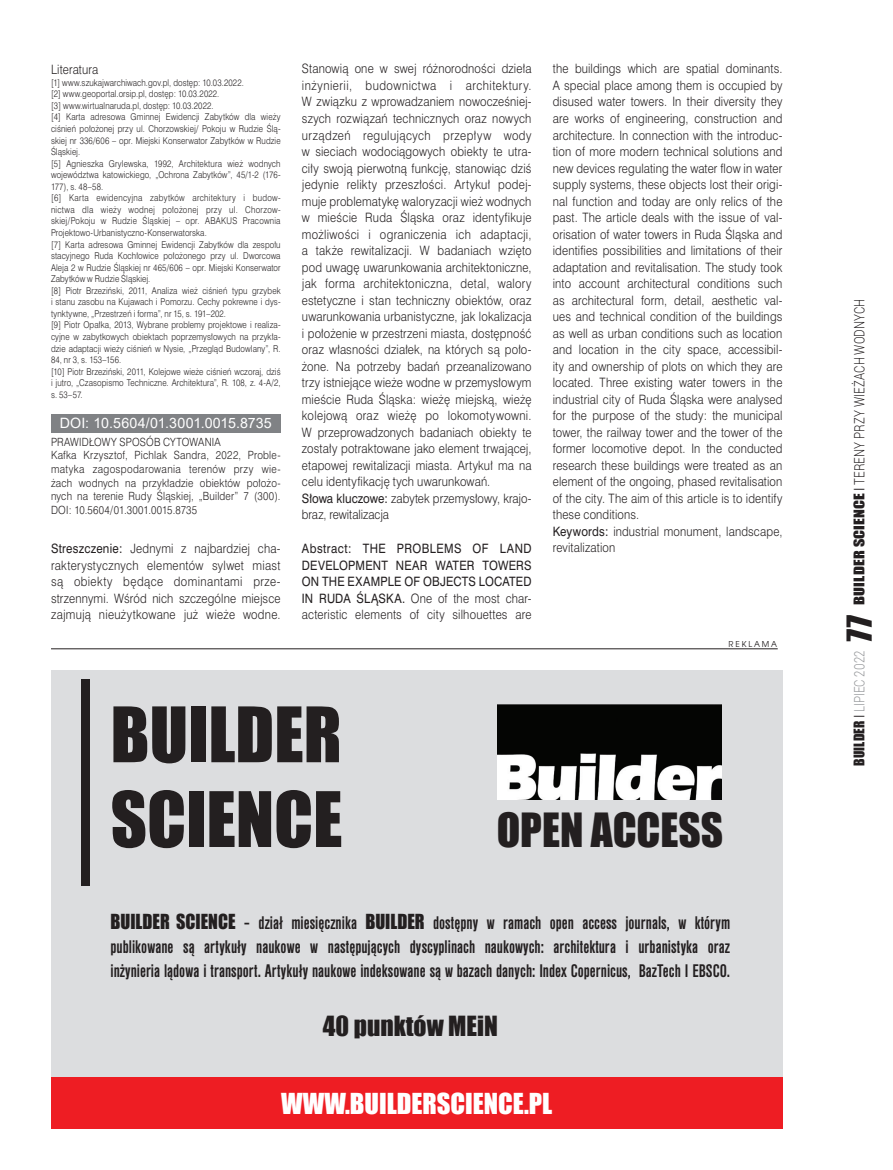
<style>
.page{position:relative;width:893px;height:1170px;background:#fff}
.page>*{position:absolute;margin:0;border:0;box-sizing:border-box;transform-origin:0 0}
.t1{font:70.65px/84.8px "Impact";color:#231f20}
.t2{font:43.2px "Impact";color:#231f20}
.t3{font:26.55px "Impact";color:#fff}
.t4{font:25.5px "Impact";color:#231f20}
.t5{font:700 condensed 19.05px/23.9px "Nimbus San DEE";color:#231f20;text-align:justify;scale:.95 1}
.t6{font:300 14.25px "Roboto";letter-spacing:.005em;color:#231f20;scale:.8 1}
.Fot_podpis{font:14.25px "Arial";letter-spacing:.01em;color:#fff}
.t7{font:300 14.25px "Roboto";color:#939598;scale:.8 1}
.ABSTRAKT_POLSKI{font:12px/16.5px "Swis 721 Lt PL";letter-spacing:.015em;color:#231f20;text-align:justify;scale:.89 1}
.ABSTRAKT_ANGIELSKI{font:12px/16.5px "Swis 721 Lt PL";letter-spacing:.015em;color:#231f20;text-align:justify;scale:.89 1}
.ABSTRAKT_ANGIELSKI-2{font:12px/16.5px "Swis 721 PL";letter-spacing:.015em;color:#231f20;text-align:justify;scale:.89 1}
.LIITERATURA{font:12px "Swis 721 Lt PL";letter-spacing:.01em;color:#231f20;scale:.89 1}
.PRAWIDLOWY_SPOSOB_CY{font:10.5px/13.5px "Swis 721 Lt PL";letter-spacing:.02em;color:#231f20;text-align:justify;scale:.89 1}
.REKLAMA{font:9px "Avant Gar Got Itc TEE";letter-spacing:.2em;color:#231f20}
.LITERATURA_WYLICZENI{font:8.7px/11.6px "Swis 721 Lt PL";letter-spacing:.015em;color:#231f20;text-align:justify;scale:.86 1}
.s1{font-family:"Swis 721 PL"}
.s2{font-family:"Swis 721 Lt PL"}
.s3{font-family:"Impact";font-weight:400;font-stretch:normal}
.s4{font-family:"Impact";font-weight:400;font-size:13.5px}
.s5{font-family:"Swis 721 Lt PL";font-weight:400;font-size:13.5px}
.s6{font-family:"Impact";font-weight:400;font-size:13.5px;color:#231f20}
.s7{font-family:"Swis 721 Lt PL";font-weight:400;font-size:13.5px;color:#231f20}
.s8{font-family:"Compacta PL";font-weight:700;font-size:30px;color:#231f20}
</style>
<div class="page">
<div style="left:51px;top:413px;width:230px;height:19px;background:#808285"></div>
<div style="left:51px;top:670px;width:731px;height:456px;background:#dcdddf"></div>
<div style="left:81px;top:679px;width:9px;height:206px;background:#231f20"></div>
<img style="left:498px;top:704px;width:224px;height:95px">
<div style="left:51px;top:1077px;width:731px;height:52px;background:#ee1d23"></div>
<hr style="left:51px;top:648px;width:727px;height:1px;background:#231f20">
<p class="LIITERATURA" style="left:51px;top:62px;width:55px">Literatura</p>
<p class="LITERATURA_WYLICZENI" style="left:51px;top:77px;width:226px">[1] www.szukajwarchiwach.gov.pl, dostęp: 10.03.2022.</p>
<p class="LITERATURA_WYLICZENI" style="left:51px;top:88px;width:197px">[2] www.geoportal.orsip.pl, dostęp: 10.03.2022.</p>
<p class="LITERATURA_WYLICZENI" style="left:51px;top:100px;width:191px">[3] www.wirtualnaruda.pl, dostęp: 10.03.2022.</p>
<p class="LITERATURA_WYLICZENI" style="left:51px;top:111px;width:268px">[4] Karta adresowa Gminnej Ewidencji Zabytków dla wieży ciśnień położonej przy ul. Chorzowskiej/ Pokoju w Rudzie Ślą&shy;skiej nr 336/606 – opr. Miejski Konserwator Zabytków w Rudzie Śląskiej.</p>
<p class="LITERATURA_WYLICZENI" style="left:51px;top:157px;width:268px">[5] Agnieszka Grylewska, 1992, Architektura wież wodnych województwa katowickiego, „Ochrona Zabytków”, 45/1-2 (176- 177), s. 48–58.</p>
<p class="LITERATURA_WYLICZENI" style="left:51px;top:192px;width:268px">[6] Karta ewidencyjna zabytków architektury i budow&shy;nictwa dla wieży wodnej położonej przy ul. Chorzow&shy;skiej/Pokoju w Rudzie Śląskiej – opr. ABAKUS Pracownia Projektowo-Urbanistyczno-Konserwatorska.</p>
<p class="LITERATURA_WYLICZENI" style="left:51px;top:238px;width:268px">[7] Karta adresowa Gminnej Ewidencji Zabytków dla zespołu stacyjnego Ruda Kochłowice położonego przy ul. Dworcowa Aleja 2 w Rudzie Śląskiej nr 465/606 – opr. Miejski Konserwator Zabytków w Rudzie Śląskiej.</p>
<p class="LITERATURA_WYLICZENI" style="left:51px;top:284px;width:268px">[8] Piotr Brzeziński, 2011, Analiza wież ciśnień typu grzybek i stanu zasobu na Kujawach i Pomorzu. Cechy pokrewne i dys&shy;tynktywne, „Przestrzeń i forma”, nr 15, s. 191–202.</p>
<p class="LITERATURA_WYLICZENI" style="left:51px;top:319px;width:268px">[9] Piotr Opałka, 2013, Wybrane problemy projektowe i realiza&shy;cyjne w zabytkowych obiektach poprzemysłowych na przykła&shy;dzie adaptacji wieży ciśnień w Nysie, „Przegląd Budowlany”, R.<br>84, nr 3, s. 153–156.</p>
<p class="LITERATURA_WYLICZENI" style="left:51px;top:365px;width:268px">[10] Piotr Brzeziński, 2011, Kolejowe wieże ciśnień wczoraj, dziś i jutro, „Czasopismo Techniczne. Architektura”, R. 108, z. 4-A/2, s. 53–57.</p>
<p class="Fot_podpis" style="left:60px;top:413px;width:214px">DOI: 10.5604/01.3001.0015.8735</p>
<p class="PRAWIDLOWY_SPOSOB_CY" style="left:51px;top:435px;width:192px">PRAWIDŁOWY SPOSÓB CYTOWANIA</p>
<p class="PRAWIDLOWY_SPOSOB_CY" style="left:51px;top:448px;width:259px">Kafka Krzysztof, Pichlak Sandra, 2022, Proble&shy;matyka zagospodarowania terenów przy wie&shy;żach wodnych na przykładzie obiektów położo&shy;nych na terenie Rudy Śląskiej, „Builder” 7 (300).<br>DOI: 10.5604/01.3001.0015.8735</p>
<p class="ABSTRAKT_POLSKI" style="left:51px;top:540px;width:259px"><span class="s1">Streszczenie:</span> Jednymi z najbardziej cha&shy;rakterystycznych elementów sylwet miast są obiekty będące dominantami prze&shy;strzennymi. Wśród nich szczególne miejsce zajmują nieużytkowane już wieże wodne.</p>
<p class="ABSTRAKT_POLSKI" style="left:302px;top:60px;width:260px">Stanowią one w swej różnorodności dzieła inżynierii, budownictwa i architektury.<br>W związku z wprowadzaniem nowocześniej&shy;szych rozwiązań technicznych oraz nowych urządzeń regulujących przepływ wody w sieciach wodociągowych obiekty te utra&shy;ciły swoją pierwotną funkcję, stanowiąc dziś jedynie relikty przeszłości. Artykuł podej&shy;muje problematykę waloryzacji wież wodnych w mieście Ruda Śląska oraz identyfikuje możliwości i ograniczenia ich adaptacji, a także rewitalizacji. W badaniach wzięto pod uwagę uwarunkowania architektoniczne, jak forma architektoniczna, detal, walory estetyczne i stan techniczny obiektów, oraz uwarunkowania urbanistyczne, jak lokalizacja i położenie w przestrzeni miasta, dostępność oraz własności działek, na których są poło&shy;żone. Na potrzeby badań przeanalizowano trzy istniejące wieże wodne w przemysłowym mieście Ruda Śląska: wieżę miejską, wieżę kolejową oraz wieżę po lokomotywowni.<br>W przeprowadzonych badaniach obiekty te zostały potraktowane jako element trwającej, etapowej rewitalizacji miasta. Artykuł ma na celu identyfikację tych uwarunkowań.</p>
<p class="ABSTRAKT_POLSKI" style="left:302px;top:489px;width:259px"><span class="s1">Słowa kluczowe:</span> zabytek przemysłowy, krajo&shy;braz, rewitalizacja</p>
<p class="ABSTRAKT_ANGIELSKI-2" style="left:302px;top:540px;width:259px">Abstract: THE PROBLEMS OF LAND DEVELOPMENT NEAR WATER TOWERS ON THE EXAMPLE OF OBJECTS LOCATED IN RUDA ŚLĄSKA. <span class="s2">One of the most char&shy;acteristic elements of city silhouettes are</span></p>
<p class="ABSTRAKT_ANGIELSKI" style="left:553px;top:60px;width:260px">the buildings which are spatial dominants.<br>A special place among them is occupied by disused water towers. In their diversity they are works of engineering, construction and architecture. In connection with the introduc&shy;tion of more modern technical solutions and new devices regulating the water flow in water supply systems, these objects lost their origi&shy;nal function and today are only relics of the past. The article deals with the issue of val&shy;orisation of water towers in Ruda Śląska and identifies possibilities and limitations of their adaptation and revitalisation. The study took into account architectural conditions such as architectural form, detail, aesthetic val&shy;ues and technical condition of the buildings as well as urban conditions such as location and location in the city space, accessibil&shy;ity and ownership of plots on which they are located. Three existing water towers in the industrial city of Ruda Śląska were analysed for the purpose of the study: the municipal tower, the railway tower and the tower of the former locomotive depot. In the conducted research these buildings were treated as an element of the ongoing, phased revitalisation of the city. The aim of this article is to identify these conditions.</p>
<p class="ABSTRAKT_ANGIELSKI" style="left:553px;top:522px;width:259px"><span class="s1">Keywords:</span> industrial monument, landscape, revitalization</p>
<p class="REKLAMA" style="left:729px;top:638px;width:50px">REKLAMA</p>
<p class="t1" style="left:111px;top:690px;width:233px">BUILDER<br>SCIENCE</p>
<p class="t2" style="left:497px;top:796px;width:228px">OPEN ACCESS</p>
<p class="t5" style="left:111px;top:911px;width:654px"><span class="s3">BUILDER SCIENCE</span> – dział miesięcznika <span class="s3">BUILDER</span> dostępny w ramach open access journals, w którym publikowane są artykuły naukowe w następujących dyscyplinach naukowych: architektura i urbanistyka oraz inżynieria lądowa i transport. Artykuły naukowe indeksowane są w bazach danych: Index Copernicus, BazTech I EBSCO.</p>
<p class="t4" style="left:323px;top:1006px;width:177px">40 punktów MEiN</p>
<p class="t3" style="left:281px;top:1082px;width:273px">WWW.BUILDERSCIENCE.PL</p>
<p class="t6" style="left:849px;top:604px;width:384px;rotate:-90deg"><span class="s4">BUILDER SCIENCE</span> <span class="s5">I</span> TERENY PRZY WIEŻACH WODNYCH</p>
<p class="t7" style="left:849px;top:765px;width:191px;rotate:-90deg"><span class="s6">BUILDER</span> <span class="s7">I</span> LIPIEC 2022 <span class="s8">77</span></p>
</div>
